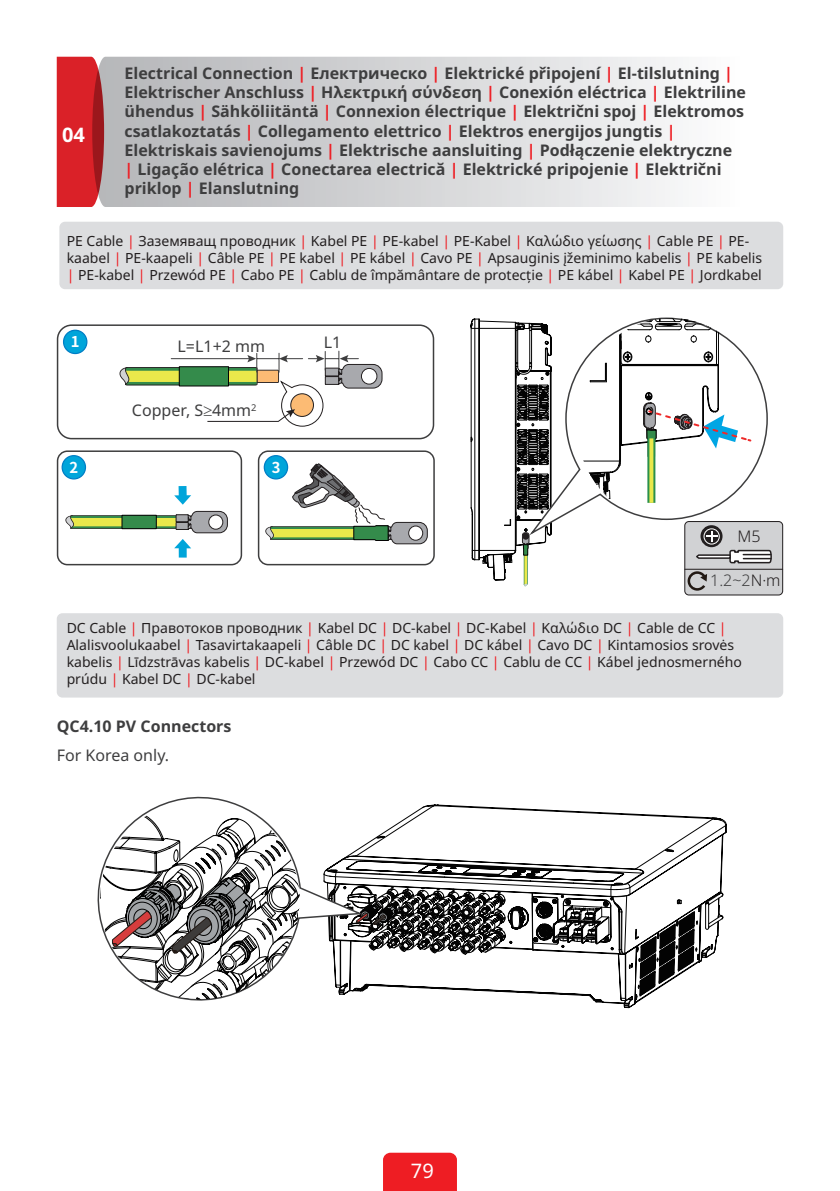
<style>
.page{position:relative;width:840px;height:1191px;background:#fff}
.page>*{position:absolute;margin:0;border:0;box-sizing:border-box;transform-origin:0 0}
.t1{font:20px "Noto Sans";color:#fff}
.章副本{font:700 20px "Noto Sans";color:#fff}
.章{font:700 16px/19.2px "Noto Sans";color:#3e3e3f}
.t2{font:16px "Noto Sans";color:#3e3e3f}
.t3{font:300 16px "Noto Sans";color:#3e3e3f}
.t4{font:300 16px "Noto Sans";color:#231f20}
.t5{font:700 14.8px "Source Han Sans CN";color:#fff}
.节{font:14px/16.8px "Noto Sans";color:#231f20}
.s1{color:#ee1d23}
.s2{color:#231f20}
</style>
<div class="page">
<div style="left:383px;top:1152px;width:73px;height:39px;background:#ee1d23"></div>
<div style="left:59px;top:222px;width:723px;height:67px;background:#dcdddf;border-radius:6px"></div>
<div style="left:57px;top:613px;width:725px;height:84px;background:#dcdddf;border-radius:6px"></div>
<svg style="left:366px;top:804px;width:357px;height:199px"></svg>
<svg style="left:97px;top:796px;width:269px;height:205px"></svg>
<svg style="left:100px;top:810px;width:199px;height:189px"></svg>
<div style="left:57px;top:57px;width:35px;height:150px;background:#da2128"></div>
<svg style="left:92px;top:57px;width:583px;height:150px;background:#d2d0d2"></svg>
<div style="left:57px;top:324px;width:377px;height:115px;border:2px solid #3e3e3f;border-radius:14px"></div>
<svg style="left:56px;top:450px;width:379px;height:116px"></svg>
<svg style="left:65px;top:511px;width:163px;height:22px"></svg>
<svg style="left:470px;top:318px;width:77px;height:268px"></svg>
<svg style="left:526px;top:317px;width:242px;height:221px"></svg>
<svg style="left:119px;top:351px;width:263px;height:76px"></svg>
<div style="left:684px;top:521px;width:98px;height:74px;background:#d1d2d4;border-radius:4px"></div>
<div style="left:684px;top:521px;width:98px;height:74px;border:1px solid #231f20;border-radius:4px"></div>
<hr style="left:684px;top:569px;width:98px;height:1px;background:#231f20">
<svg style="left:696px;top:549px;width:76px;height:15px"></svg>
<svg style="left:701px;top:526px;width:20px;height:20px"></svg>
<div style="left:700px;top:525px;width:22px;height:22px;border:2px solid #231f20;border-radius:50%"></div>
<svg style="left:703px;top:529px;width:15px;height:15px"></svg>
<div style="left:703px;top:528px;width:16px;height:16px;border:1px solid #fff;border-radius:50%"></div>
<svg style="left:705px;top:531px;width:11px;height:11px"></svg>
<svg style="left:687px;top:571px;width:19px;height:19px"></svg>
<div style="left:64px;top:330px;width:23px;height:23px;background:#00a5da;border-radius:50%"></div>
<div style="left:63px;top:330px;width:24px;height:24px;border:1px solid #007ec5;border-radius:50%"></div>
<div style="left:62px;top:455px;width:23px;height:24px;background:#00a5da;border-radius:50%"></div>
<div style="left:61px;top:455px;width:25px;height:24px;border:1px solid #007ec5;border-radius:50%"></div>
<svg style="left:264px;top:455px;width:23px;height:24px"></svg>
<div style="left:263px;top:455px;width:25px;height:24px;border:1px solid #007ec5;border-radius:50%"></div>
<svg style="left:575px;top:318px;width:175px;height:205px"></svg>
<svg style="left:174px;top:486px;width:17px;height:19px"></svg>
<svg style="left:174px;top:539px;width:17px;height:18px"></svg>
<svg style="left:265px;top:461px;width:162px;height:83px"></svg>
<p class="章副本" style="left:62px;top:120px;width:24px">04</p>
<p class="章" style="left:124px;top:64px;width:622px">Electrical Connection <span class="s1">|</span> Електрическо <span class="s1">|</span> Elektrické připojení <span class="s1">|</span> El-tilslutning <span class="s1">| </span>Elektrischer Anschluss <span class="s1">|</span> Ηλεκτρική σύνδεση <span class="s1">|</span> Conexión eléctrica <span class="s1">|</span> Elektriline ühendus <span class="s1">|</span> Sähköliitäntä <span class="s1">|</span> Connexion électrique <span class="s1">|</span> Električni spoj <span class="s1">|</span> Elektromos csatlakoztatás <span class="s1">|</span> Collegamento elettrico <span class="s1">|</span> Elektros energijos jungtis <span class="s1">| </span>Elektriskais savienojums <span class="s1">|</span> Elektrische aansluiting <span class="s1">|</span> Podłączenie elektryczne<br><span class="s1">|</span> Ligação elétrica <span class="s1">|</span> Conectarea electrică <span class="s1">|</span> Elektrické pripojenie <span class="s1">|</span> Električni priklop <span class="s1">|</span> Elanslutning</p>
<p class="节" style="left:67px;top:233px;width:696px">PE Cable <span class="s1">|</span> Заземяващ проводник <span class="s1">|</span> Kabel PE <span class="s1">|</span> PE-kabel <span class="s1">|</span> PE-Kabel <span class="s1">|</span> Καλώδιο γείωσης <span class="s1">|</span> Cable PE <span class="s1">|</span> PE&shy;kaabel <span class="s1">|</span> PE-kaapeli <span class="s1">|</span> Câble PE <span class="s1">|</span> PE kabel <span class="s1">|</span> PE kábel <span class="s1">|</span> Cavo PE <span class="s1">|</span> Apsauginis įžeminimo kabelis <span class="s1">|</span> PE kabelis <span class="s1">|</span> PE-kabel <span class="s1">|</span> Przewód PE <span class="s1">|</span> Cabo PE <span class="s1">|</span> Cablu de împământare de protecție <span class="s1">|</span> PE kábel <span class="s1">|</span> Kabel PE <span class="s1">|</span> Jordkabel</p>
<p class="t5" style="left:71px;top:333px;width:10px">1</p>
<p class="t2" style="left:177px;top:335px;width:89px">L=L1+2 mm</p>
<p class="t2" style="left:323px;top:330px;width:19px">L1</p>
<p class="t2" style="left:132px;top:399px;width:126px">Copper, S≥4mm<sup>2</sup></p>
<p class="t4" style="left:737px;top:525px;width:25px">M5</p>
<p class="t3" style="left:709px;top:569px;width:72px">1.2~2<span class="s2">N·m</span></p>
<p class="节" style="left:67px;top:620px;width:676px">DC Cable <span class="s1">|</span> Правотоков проводник <span class="s1">|</span> Kabel DC <span class="s1">|</span> DC-kabel <span class="s1">|</span> DC-Kabel <span class="s1">|</span> Καλώδιο DC <span class="s1">|</span> Cable de CC <span class="s1">| </span>Alalisvoolukaabel <span class="s1">|</span> Tasavirtakaapeli <span class="s1">|</span> Câble DC <span class="s1">|</span> DC kabel <span class="s1">|</span> DC kábel <span class="s1">|</span> Cavo DC <span class="s1">|</span> Kintamosios srovės kabelis <span class="s1">|</span> Līdzstrāvas kabelis <span class="s1">|</span> DC-kabel <span class="s1">|</span> Przewód DC <span class="s1">|</span> Cabo CC <span class="s1">|</span> Cablu de CC <span class="s1">|</span> Kábel jednosmerného prúdu <span class="s1">|</span> Kabel DC <span class="s1">|</span> DC-kabel</p>
<p class="章" style="left:57px;top:716px;width:176px">QC4.10 PV Connectors</p>
<p class="t2" style="left:57px;top:744px;width:114px">For Korea only.</p>
<h1 class="t1" style="left:410px;top:1156px;width:24px">79</h1>
</div>
